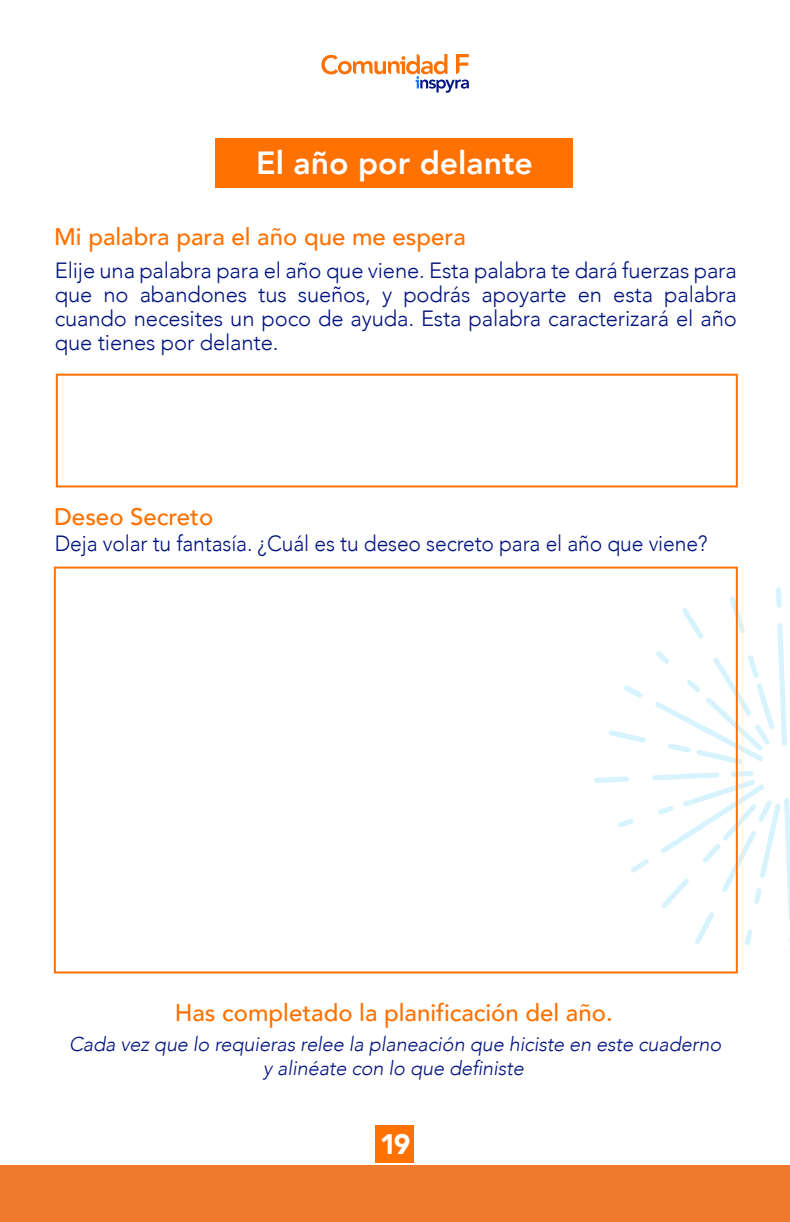
<style>
.page{position:relative;width:790px;height:1222px;background:#fff}
.page>*{position:absolute;margin:0;border:0;box-sizing:border-box;transform-origin:0 0}
.t1{font:800 32px "Avenir";color:#fff}
.t2{font:900 28px "Avenir";color:#fff}
.t3{font:500 24px "Avenir";color:#ff7100}
.t4{font:300 22px/24px "Avenir";letter-spacing:-.01em;color:#01137f;text-align:justify}
.t5{font:300 22px "Avenir";letter-spacing:-.01em;color:#01137f;scale:.96 1}
.t6{font:italic 300 20px/24px "Avenir";letter-spacing:-.01em;color:#01137f;text-align:center}
</style>
<div class="page">
<svg style="left:624px;top:685px;width:19px;height:13px"></svg>
<svg style="left:608px;top:730px;width:38px;height:13px"></svg>
<svg style="left:655px;top:587px;width:132px;height:177px"></svg>
<svg style="left:594px;top:771px;width:196px;height:175px"></svg>
<div style="left:0;top:1165px;width:790px;height:57px;background:#ef7a2e"></div>
<svg style="left:321px;top:54px;width:148px;height:39px"></svg>
<div style="left:215px;top:138px;width:358px;height:50px;background:#ff7100"></div>
<div style="left:375px;top:1125px;width:39px;height:38px;background:#ff7100"></div>
<div style="left:56px;top:374px;width:682px;height:113px;border:2px solid #ff7100"></div>
<div style="left:54px;top:567px;width:684px;height:406px;border:2px solid #ff7100"></div>
<h1 class="t1" style="left:256px;top:138px;width:278px">El año por delante</h1>
<p class="t3" style="left:54px;top:216px;width:413px">Mi palabra para el año que me espera</p>
<p class="t4" style="left:55px;top:258px;width:684px">Elije una palabra para el año que viene. Esta palabra te dará fuerzas para que no abandones tus sueños, y podrás apoyarte en esta palabra cuando necesites un poco de ayuda. Esta palabra caracterizará el año que tienes por delante.</p>
<p class="t3" style="left:54px;top:496px;width:161px">Deseo Secreto</p>
<p class="t5" style="left:55px;top:531px;width:682px">Deja volar tu fantasía. ¿Cuál es tu deseo secreto para el año que viene?</p>
<p class="t3" style="left:175px;top:992px;width:439px">Has completado la planificación del año.</p>
<p class="t6" style="left:69px;top:1032px;width:654px">Cada vez que lo requieras relee la planeación que hiciste en este cuaderno y alinéate con lo que definiste</p>
<p class="t2" style="left:380px;top:1123px;width:32px">19</p>
</div>
